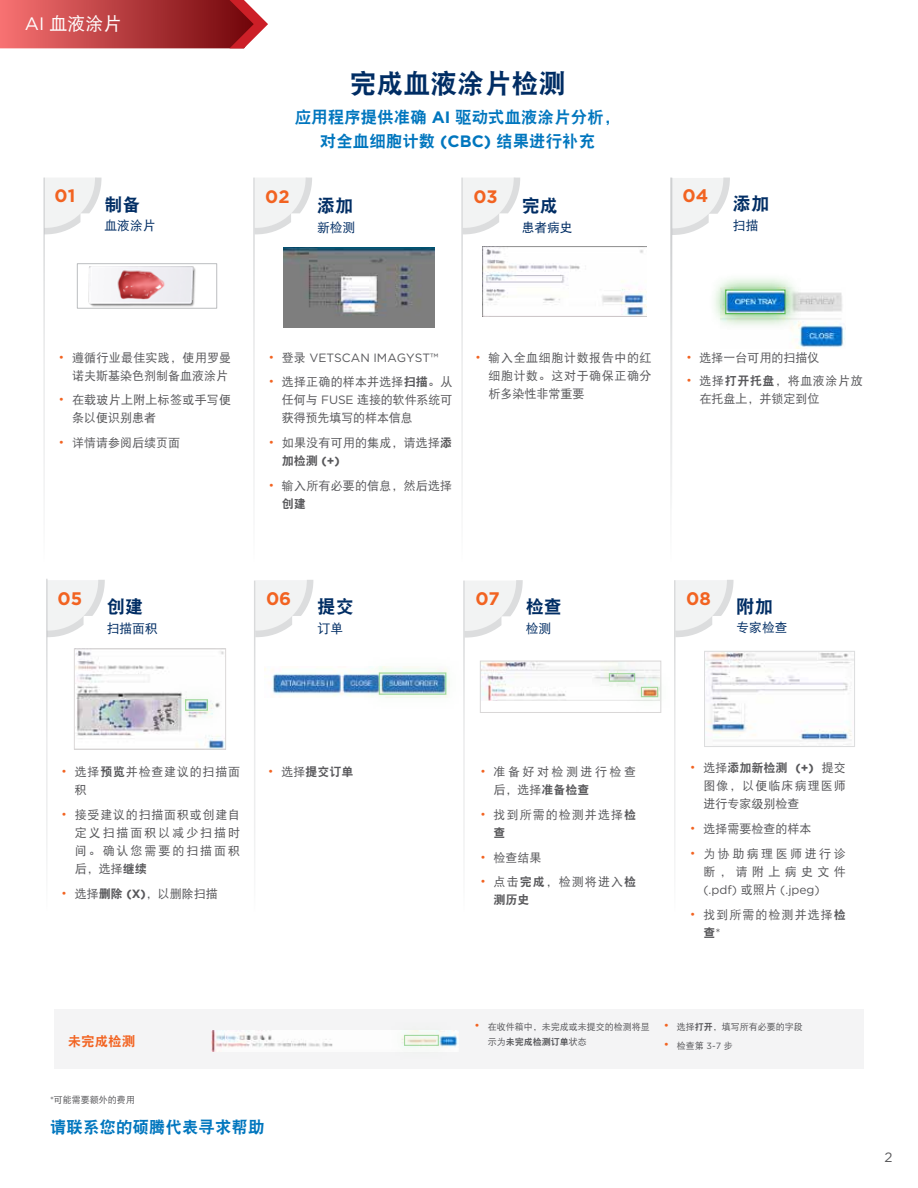
<style>
.page{position:relative;width:918px;height:1188px;background:#fff}
.page>*{position:absolute;margin:0;border:0;box-sizing:border-box;transform-origin:0 0}
.t1{font:27px "DFP Hei W9";color:#002d64}
.t2{font:700 18.15px "Gotham";color:#f26321}
.t3{font:18.15px "DFP Hei W9";color:#002d64}
.t4{font:18px "DFP Hei W5";color:#fff}
.t5{font:700 18px "Gotham";color:#f26321}
.t6{font:18px "DFP Hei W9";color:#002d64}
.t7{font:16.5px/24px "DFP Hei W9";color:#0076be;text-align:center}
.t8{font:13.5px "DFP Hei W9";color:#f26321}
.t9{font:13.5px "Gotham";color:#58585b}
.t10{font:12.75px "DFP Hei W5";color:#002d64}
.t11{font:12px/18px "DFP Hei W5";letter-spacing:.02em;color:#58585b;text-align:justify}
.t12{font:12px/18px "DFP Hei W5";color:#58585b;text-align:right}
.t13{font:12px/18px "DFP Hei W5";letter-spacing:.085em;color:#58585b}
.t14{font:12px/18px "DFP Hei W5";letter-spacing:.205em;color:#58585b}
.t15{font:12px "Gotham";color:#58585b}
.t16{font:12px "DFP Hei W9";color:#58585b}
.t17{font:12px/18px "DFP Hei W5";letter-spacing:.065em;color:#58585b}
.t18{font:9px "DFP Hei W5";color:#58585b}
.t19{font:9px "DFP Hei W9";color:#58585b}
.s1{font-family:"Gotham"}
.s2{font-family:"Gotham";font-weight:700}
.s3{font-family:"Sim Sun";color:#f26321}
.s4{font-family:"DFP Hei W5"}
.s5{font-family:"DFP Hei W9"}
.s6{font-family:"Sim Sun";font-size:12px;color:#f26321}
</style>
<div class="page">
<svg style="left:0;top:0;width:268px;height:48px;background:#bb4446"></svg>
<svg style="left:45px;top:178px;width:57px;height:57px"></svg>
<svg style="left:672px;top:178px;width:58px;height:57px"></svg>
<svg style="left:255px;top:178px;width:57px;height:57px"></svg>
<svg style="left:48px;top:580px;width:57px;height:57px"></svg>
<svg style="left:463px;top:178px;width:57px;height:57px"></svg>
<svg style="left:255px;top:580px;width:59px;height:57px"></svg>
<svg style="left:465px;top:580px;width:58px;height:58px"></svg>
<div style="left:77px;top:263px;width:140px;height:46px;border:1px solid #bcbec0"></div>
<img style="left:482px;top:663px;width:177px;height:37px">
<div style="left:480px;top:661px;width:181px;height:52px;border:1px solid #d9d7d7"></div>
<svg style="left:595px;top:660px;width:55px;height:36px"></svg>
<svg style="left:627px;top:672px;width:35px;height:40px"></svg>
<img style="left:264px;top:668px;width:99px;height:28px">
<svg style="left:363px;top:666px;width:87px;height:32px"></svg>
<img style="left:76px;top:651px;width:148px;height:96px">
<div style="left:74px;top:649px;width:152px;height:100px;border:1px solid #dbd8d8"></div>
<svg style="left:170px;top:684px;width:53px;height:43px"></svg>
<img style="left:283px;top:247px;width:152px;height:80px">
<img style="left:482px;top:246px;width:164px;height:71px">
<div style="left:54px;top:1009px;width:810px;height:60px;background:#f4f4f5"></div>
<svg style="left:676px;top:580px;width:58px;height:57px"></svg>
<img style="left:706px;top:653px;width:147px;height:92px">
<div style="left:704px;top:651px;width:151px;height:96px;border:1px solid #dcddde"></div>
<img style="left:212px;top:1030px;width:246px;height:22px">
<svg style="left:390px;top:1030px;width:63px;height:22px"></svg>
<svg style="left:714px;top:278px;width:79px;height:41px"></svg>
<img style="left:720px;top:287px;width:125px;height:62px">
<img style="left:84px;top:266px;width:115px;height:43px">
<h3 class="t4" style="left:25px;top:14px;width:98px"><span class="s1">AI</span> 血液涂片</h3>
<h1 class="t1" style="left:350px;top:68px;width:217px">完成血液涂片检测</h1>
<h3 class="t7" style="left:295px;top:105px;width:327px">应用程序提供准确 <span class="s2">AI</span> 驱动式血液涂片分析，对全血细胞计数 <span class="s2">(CBC)</span> 结果进行补充</h3>
<h3 class="t5" style="left:55px;top:184px;width:22px">01</h3>
<h3 class="t5" style="left:265px;top:185px;width:26px">02</h3>
<h2 class="t2" style="left:683px;top:184px;width:27px">04</h2>
<h3 class="t5" style="left:473px;top:185px;width:26px">03</h3>
<h3 class="t6" style="left:105px;top:194px;width:37px">制备</h3>
<p class="t10" style="left:105px;top:219px;width:52px">血液涂片</p>
<h3 class="t6" style="left:522px;top:196px;width:37px">完成</h3>
<p class="t10" style="left:522px;top:220px;width:52px">患者病史</p>
<h3 class="t6" style="left:317px;top:196px;width:37px">添加</h3>
<p class="t10" style="left:317px;top:220px;width:40px">新检测</p>
<h2 class="t3" style="left:733px;top:194px;width:38px">添加</h2>
<p class="t10" style="left:733px;top:218px;width:27px">扫描</p>
<p class="t12" style="left:59px;top:348px;width:174px"><span class="s3">•</span> 遵循行业最佳实践，使用罗曼诺夫斯基染色剂制备血液涂片</p>
<p class="t11" style="left:72px;top:391px;width:161px;text-indent:-14px"><span class="s3">•</span> 在载玻片上附上标签或手写便条以便识别患者</p>
<p class="t12" style="left:59px;top:434px;width:123px"><span class="s3">•</span> 详情请参阅后续页面</p>
<p class="t15" style="left:268px;top:350px;width:172px"><span class="s3">•</span> <span class="s4">登录</span> VETSCAN IMAGYST™</p>
<p class="t11" style="left:282px;top:373px;width:172px;text-indent:-14px"><span class="s3">•</span> 选择正确的样本并选择<span class="s5">扫描</span>。从任何与 <span class="s1">FUSE</span> 连接的软件系统可获得预先填写的样本信息</p>
<p class="t11" style="left:268px;top:434px;width:185px"><span class="s3">•</span> 如果没有可用的集成，请选择<span class="s5">添</span></p>
<p class="t16" style="left:282px;top:454px;width:59px">加检测 <span class="s2">(+)</span></p>
<p class="t11" style="left:268px;top:476px;width:185px"><span class="s3">•</span> 输入所有必要的信息，然后选择</p>
<p class="t16" style="left:282px;top:497px;width:25px">创建</p>
<p class="t11" style="left:489px;top:348px;width:165px;text-indent:-14px"><span class="s3">•</span> 输入全血细胞计数报告中的红细胞计数。这对于确保正确分析多染性非常重要</p>
<p class="t12" style="left:686px;top:348px;width:135px"><span class="s3">•</span> 选择一台可用的扫描仪</p>
<p class="t12" style="left:700px;top:372px;width:165px;text-align:left;text-indent:-14px"><span class="s3">•</span> 选择<span class="s5">打开托盘</span>，将血液涂片放在托盘上，并锁定到位</p>
<h2 class="t2" style="left:57px;top:586px;width:26px">05</h2>
<h2 class="t3" style="left:107px;top:597px;width:38px">创建</h2>
<p class="t10" style="left:107px;top:621px;width:52px">扫描面积</p>
<h2 class="t2" style="left:266px;top:586px;width:27px">06</h2>
<h2 class="t2" style="left:475px;top:587px;width:26px">07</h2>
<h2 class="t3" style="left:318px;top:597px;width:38px">提交</h2>
<p class="t10" style="left:318px;top:621px;width:27px">订单</p>
<h2 class="t3" style="left:526px;top:597px;width:38px">检查</h2>
<p class="t10" style="left:526px;top:621px;width:27px">检测</p>
<h2 class="t2" style="left:686px;top:586px;width:26px">08</h2>
<h2 class="t3" style="left:737px;top:596px;width:38px">附加</h2>
<p class="t10" style="left:737px;top:621px;width:53px">专家检查</p>
<p class="t17" style="left:75px;top:763px;width:167px;text-indent:-14px"><span class="s3">•</span> 选择<span class="s5">预览</span>并检查建议的扫描面积</p>
<p class="t11" style="left:75px;top:805px;width:167px;text-indent:-14px"><span class="s3">•</span> 接受建议的扫描面积或创建自定义扫描面积以减少扫描时间。确认您需要的扫描面积后，选择<span class="s5">继续</span></p>
<p class="t11" style="left:61px;top:884px;width:158px"><span class="s3">•</span> 选择<span class="s5">删除</span> <span class="s2">(X)</span>，以删除扫描</p>
<p class="t16" style="left:268px;top:765px;width:87px"><span class="s3">•</span> <span class="s4">选择</span>提交订单</p>
<p class="t8" style="left:68px;top:1033px;width:69px">未完成检测</p>
<p class="t18" style="left:50px;top:1095px;width:86px"><span class="s1">*</span>可能需要额外的费用</p>
<h3 class="t7" style="left:50px;top:1114px;width:216px">请联系您的硕腾代表寻求帮助</h3>
<p class="t14" style="left:494px;top:763px;width:144px;text-indent:-14px"><span class="s3">•</span> 准备好对检测进行检查后，选择<span class="s5">准备检查</span></p>
<p class="t13" style="left:480px;top:805px;width:157px"><span class="s3">•</span> 找到所需的检测并选择<span class="s5">检</span></p>
<p class="t16" style="left:494px;top:826px;width:13px">查</p>
<p class="t11" style="left:480px;top:848px;width:63px"><span class="s3">•</span> 检查结果</p>
<p class="t11" style="left:480px;top:873px;width:157px"><span class="s3">•</span> 点击<span class="s5">完成</span>，检测将进入<span class="s5">检</span></p>
<p class="t16" style="left:494px;top:894px;width:37px">测历史</p>
<p class="t16" style="left:690px;top:762px;width:157px"><span class="s3">•</span> <span class="s4">选择</span>添加新检测 <span class="s2">(+)</span> <span class="s4">提交</span></p>
<p class="t13" style="left:703px;top:777px;width:144px">图像，以便临床病理医师进行专家级别检查</p>
<p class="t12" style="left:690px;top:820px;width:123px"><span class="s3">•</span> 选择需要检查的样本</p>
<p class="t14" style="left:690px;top:844px;width:157px;text-align:right"><span class="s3">•</span> 为协助病理医师进行诊断，请附上病史文件</p>
<p class="t15" style="left:703px;top:882px;width:118px">(.pdf) <span class="s4">或照片</span> (.jpeg)</p>
<p class="t13" style="left:690px;top:905px;width:157px"><span class="s3">•</span> 找到所需的检测并选择<span class="s5">检</span></p>
<p class="t16" style="left:703px;top:926px;width:19px">查<span class="s1">*</span></p>
<p class="t18" style="left:474px;top:1021px;width:177px"><span class="s6">•</span> 在收件箱中，未完成或未提交的检测将显</p>
<p class="t19" style="left:488px;top:1036px;width:100px"><span class="s4">示为</span>未完成检测订单<span class="s4">状态</span></p>
<p class="t18" style="left:663px;top:1021px;width:141px"><span class="s6">•</span> 选择<span class="s5">打开</span>，填写所有必要的字段</p>
<p class="t18" style="left:663px;top:1041px;width:71px"><span class="s6">•</span> 检查第 <span class="s1">3-7</span> 步</p>
<p class="t9" style="left:885px;top:1149px;width:10px">2</p>
</div>
